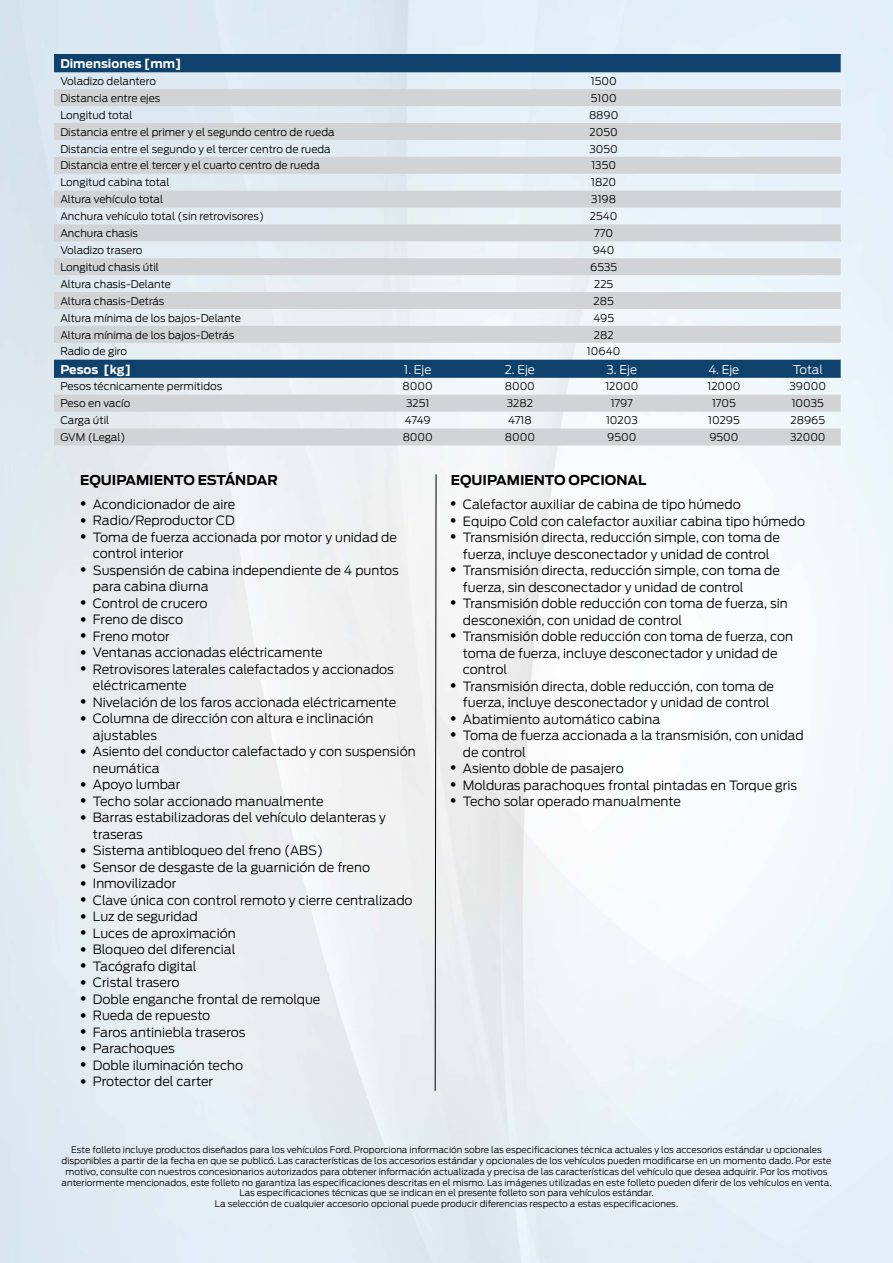
<style>
.page{position:relative;width:893px;height:1263px;background:#fff}
.page>*{position:absolute;margin:0;border:0;box-sizing:border-box;transform-origin:0 0}
.t1{font:700 13.5px "Ford Antenna";color:#000}
.t2{font:300 12.75px/16.5px "Ford Antenna";color:#000}
.t3{font:300 condensed 12.75px/16.5px "Helvetica Neue LT Std";color:#000;text-align:justify}
.t4{font:300 12px "Ford Antenna";color:#fff}
.t5{font:700 12px "Ford Antenna";color:#fff}
.t6{font:300 10.5px "Ford Antenna";color:#000}
.t7{font:300 9px/10.8px "Ford Antenna";color:#000;text-align:center}
</style>
<div class="page">
<svg style="left:54px;top:54px;width:787px;height:35px;background:#7392ad"></svg>
<svg style="left:54px;top:89px;width:787px;height:356px;background:#d2d9de"></svg>
<svg style="left:434px;top:474px;width:3px;height:617px"></svg>
<p class="t5" style="left:60px;top:53px;width:122px">Dimensiones [mm]</p>
<p class="t6" style="left:60px;top:72px;width:97px">Voladizo delantero</p>
<p class="t6" style="left:591px;top:72px;width:27px">1500</p>
<p class="t6" style="left:60px;top:89px;width:102px">Distancia entre ejes</p>
<p class="t6" style="left:591px;top:89px;width:27px">5100</p>
<p class="t6" style="left:60px;top:106px;width:74px">Longitud total</p>
<p class="t6" style="left:589px;top:106px;width:31px">8890</p>
<p class="t6" style="left:60px;top:123px;width:276px">Distancia entre el primer y el segundo centro de rueda</p>
<p class="t6" style="left:590px;top:123px;width:30px">2050</p>
<p class="t6" style="left:60px;top:140px;width:272px">Distancia entre el segundo y el tercer centro de rueda</p>
<p class="t6" style="left:589px;top:140px;width:30px">3050</p>
<p class="t6" style="left:60px;top:157px;width:261px">Distancia entre el tercer y el cuarto centro de rueda</p>
<p class="t6" style="left:591px;top:157px;width:26px">1350</p>
<p class="t6" style="left:60px;top:174px;width:111px">Longitud cabina total</p>
<p class="t6" style="left:591px;top:174px;width:27px">1820</p>
<p class="t6" style="left:60px;top:191px;width:104px">Altura vehículo total</p>
<p class="t6" style="left:591px;top:191px;width:26px">3198</p>
<p class="t6" style="left:60px;top:207px;width:205px">Anchura vehículo total (sin retrovisores)</p>
<p class="t6" style="left:590px;top:207px;width:29px">2540</p>
<p class="t6" style="left:60px;top:224px;width:79px">Anchura chasis</p>
<p class="t6" style="left:594px;top:224px;width:20px">770</p>
<p class="t6" style="left:60px;top:241px;width:84px">Voladizo trasero</p>
<p class="t6" style="left:593px;top:241px;width:23px">940</p>
<p class="t6" style="left:60px;top:258px;width:100px">Longitud chasis útil</p>
<p class="t6" style="left:590px;top:258px;width:28px">6535</p>
<p class="t6" style="left:60px;top:275px;width:112px">Altura chasis-Delante</p>
<p class="t6" style="left:594px;top:275px;width:21px">225</p>
<p class="t6" style="left:60px;top:292px;width:105px">Altura chasis-Detrás</p>
<p class="t6" style="left:594px;top:292px;width:22px">285</p>
<p class="t6" style="left:60px;top:309px;width:182px">Altura mínima de los bajos-Delante</p>
<p class="t6" style="left:593px;top:309px;width:22px">495</p>
<p class="t6" style="left:60px;top:326px;width:175px">Altura mínima de los bajos-Detrás</p>
<p class="t6" style="left:594px;top:326px;width:21px">282</p>
<p class="t6" style="left:60px;top:343px;width:68px">Radio de giro</p>
<p class="t6" style="left:587px;top:343px;width:35px">10640</p>
<p class="t5" style="left:60px;top:358px;width:72px">Pesos [kg]</p>
<p class="t4" style="left:404px;top:359px;width:29px">1. Eje</p>
<p class="t4" style="left:505px;top:359px;width:32px">2. Eje</p>
<p class="t4" style="left:607px;top:359px;width:32px">3. Eje</p>
<p class="t4" style="left:708px;top:359px;width:32px">4. Eje</p>
<p class="t4" style="left:793px;top:359px;width:31px">Total</p>
<p class="t6" style="left:60px;top:378px;width:163px">Pesos técnicamente permitidos</p>
<p class="t6" style="left:403px;top:378px;width:32px">8000</p>
<p class="t6" style="left:505px;top:378px;width:32px">8000</p>
<p class="t6" style="left:605px;top:378px;width:35px">12000</p>
<p class="t6" style="left:707px;top:378px;width:35px">12000</p>
<p class="t6" style="left:789px;top:378px;width:38px">39000</p>
<p class="t6" style="left:60px;top:395px;width:71px">Peso en vacío</p>
<p class="t6" style="left:406px;top:395px;width:25px">3251</p>
<p class="t6" style="left:507px;top:395px;width:28px">3282</p>
<p class="t6" style="left:611px;top:395px;width:23px">1797</p>
<p class="t6" style="left:712px;top:395px;width:25px">1705</p>
<p class="t6" style="left:792px;top:395px;width:34px">10035</p>
<p class="t6" style="left:60px;top:412px;width:50px">Carga útil</p>
<p class="t6" style="left:405px;top:412px;width:27px">4749</p>
<p class="t6" style="left:508px;top:412px;width:25px">4718</p>
<p class="t6" style="left:606px;top:412px;width:33px">10203</p>
<p class="t6" style="left:708px;top:412px;width:33px">10295</p>
<p class="t6" style="left:791px;top:412px;width:36px">28965</p>
<p class="t6" style="left:60px;top:428px;width:67px">GVM (Legal)</p>
<p class="t6" style="left:403px;top:428px;width:32px">8000</p>
<p class="t6" style="left:505px;top:428px;width:32px">8000</p>
<p class="t6" style="left:607px;top:428px;width:31px">9500</p>
<p class="t6" style="left:709px;top:428px;width:31px">9500</p>
<p class="t6" style="left:790px;top:428px;width:37px">32000</p>
<p class="t1" style="left:451px;top:468px;width:197px">EQUIPAMIENTO OPCIONAL</p>
<p class="t2" style="left:463px;top:495px;width:344px">Calefactor auxiliar de cabina de tipo húmedo<br>Equipo Cold con calefactor auxiliar cabina tipo húmedo Transmisión directa, reducción simple, con toma de fuerza, incluye desconectador y unidad de control Transmisión directa, reducción simple, con toma de fuerza, sin desconectador y unidad de control Transmisión doble reducción con toma de fuerza, sin desconexión, con unidad de control<br>Transmisión doble reducción con toma de fuerza, con toma de fuerza, incluye desconectador y unidad de control<br>Transmisión directa, doble reducción, con toma de fuerza, incluye desconectador y unidad de control Abatimiento automático cabina<br>Toma de fuerza accionada a la transmisión, con unidad de control<br>Asiento doble de pasajero<br>Molduras parachoques frontal pintadas en Torque gris Techo solar operado manualmente</p>
<p class="t1" style="left:80px;top:468px;width:199px">EQUIPAMIENTO ESTÁNDAR</p>
<p class="t2" style="left:93px;top:494px;width:324px">Acondicionador de aire<br>Radio/Reproductor CD<br>Toma de fuerza accionada por motor y unidad de control interior<br>Suspensión de cabina independiente de 4 puntos para cabina diurna<br>Control de crucero<br>Freno de disco<br>Freno motor<br>Ventanas accionadas eléctricamente<br>Retrovisores laterales calefactados y accionados eléctricamente<br>Nivelación de los faros accionada eléctricamente<br>Columna de dirección con altura e inclinación ajustables<br>Asiento del conductor calefactado y con suspensión neumática<br>Apoyo lumbar<br>Techo solar accionado manualmente<br>Barras estabilizadoras del vehículo delanteras y traseras<br>Sistema antibloqueo del freno (ABS)<br>Sensor de desgaste de la guarnición de freno<br>Inmovilizador<br>Clave única con control remoto y cierre centralizado<br>Luz de seguridad<br>Luces de aproximación<br>Bloqueo del diferencial<br>Tacógrafo digital<br>Cristal trasero<br>Doble enganche frontal de remolque<br>Rueda de repuesto<br>Faros antiniebla traseros<br>Parachoques<br>Doble iluminación techo<br>Protector del carter</p>
<p class="t3" style="left:450px;top:495px;width:8px">• • •</p>
<p class="t3" style="left:450px;top:561px;width:8px">•</p>
<p class="t3" style="left:450px;top:594px;width:8px">•</p>
<p class="t3" style="left:450px;top:627px;width:8px">•</p>
<p class="t3" style="left:80px;top:495px;width:8px">• • •</p>
<p class="t3" style="left:80px;top:561px;width:8px">•</p>
<p class="t3" style="left:80px;top:594px;width:8px">• • • • •</p>
<p class="t3" style="left:80px;top:693px;width:8px">• •</p>
<p class="t3" style="left:80px;top:743px;width:8px">•</p>
<p class="t3" style="left:80px;top:776px;width:8px">• • •</p>
<p class="t3" style="left:80px;top:842px;width:8px">• • • • • • • • • • • • • • •</p>
<p class="t3" style="left:450px;top:677px;width:8px">•</p>
<p class="t3" style="left:450px;top:710px;width:8px">• •</p>
<p class="t3" style="left:450px;top:759px;width:8px">• • •</p>
<p class="t7" style="left:62px;top:1143px;width:771px">Este folleto incluye productos diseñados para los vehículos Ford. Proporciona información sobre las especificaciones técnica actuales y los accesorios estándar u opcionales disponibles a partir de la fecha en que se publicó. Las características de los accesorios estándar y opcionales de los vehículos pueden modificarse en un momento dado. Por este motivo, consulte con nuestros concesionarios autorizados para obtener información actualizada y precisa de las características del vehículo que desea adquirir. Por los motivos anteriormente mencionados, este folleto no garantiza las especificaciones descritas en el mismo. Las imágenes utilizadas en este folleto pueden diferir de los vehículos en venta.<br>Las especificaciones técnicas que se indican en el presente folleto son para vehículos estándar.<br>La selección de cualquier accesorio opcional puede producir diferencias respecto a estas especificaciones.</p>
</div>
